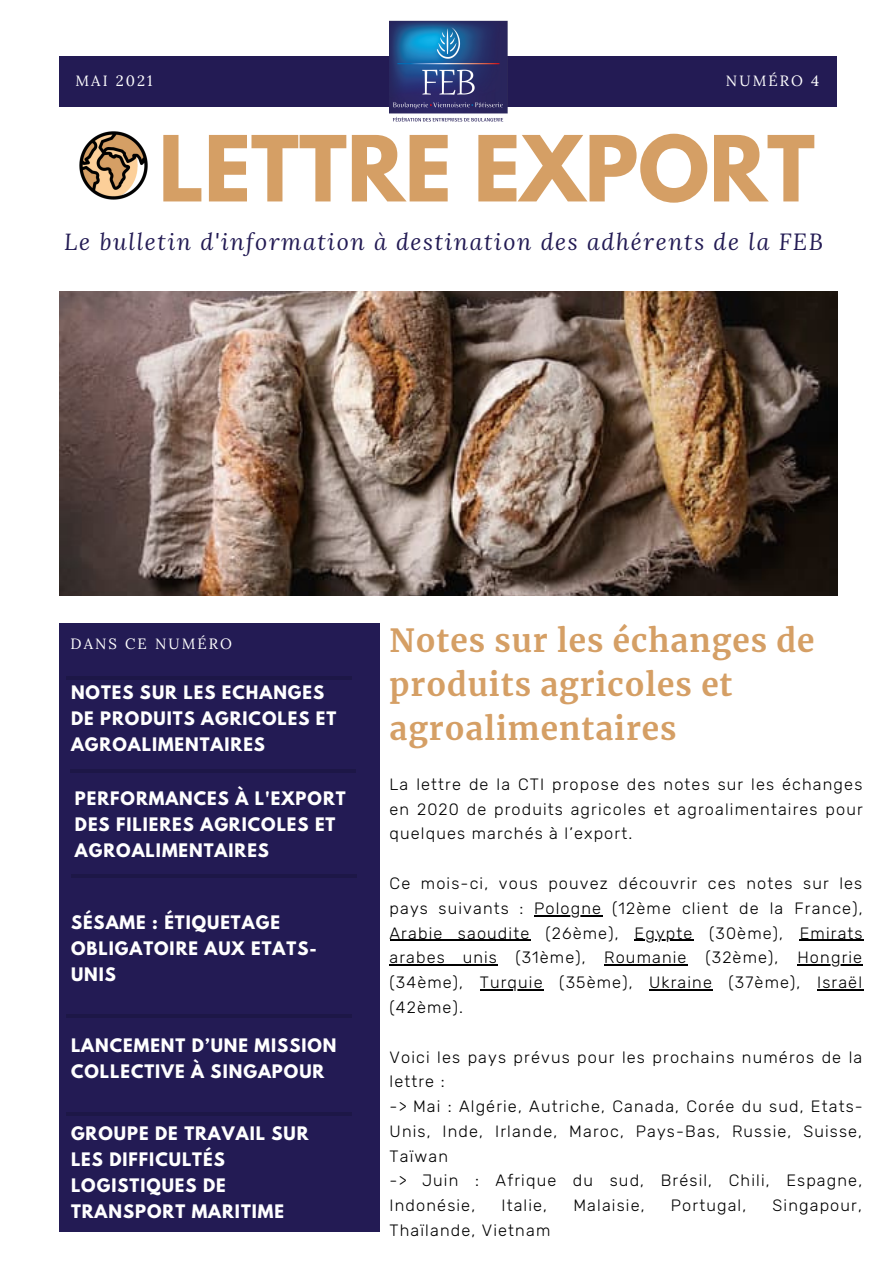
<style>
.page{position:relative;width:894px;height:1264px;background:#fff}
.page>*{position:absolute;margin:0;border:0;box-sizing:border-box;transform-origin:0 0}
.t1{font:700 80.55px "League Spartan";color:#d59f65}
.t2{font:700 31.5px/44px "Merriweather";letter-spacing:.03em;color:#d59f65}
.t3{font:italic 23.25px "Lora";letter-spacing:.07em;color:#231b54}
.t4{font:700 16.5px/26px "League Spartan";letter-spacing:.06em;color:#fff}
.t5{font:300 16.35px/24.8px "Rubik";letter-spacing:.07em;color:#000;text-align:justify}
.t6{font:14.85px "Lora";letter-spacing:.14em;color:#fff}
</style>
<div class="page">
<div style="left:59px;top:56px;width:777px;height:51px;background:#231b54"></div>
<div style="left:60px;top:623px;width:320px;height:608px;background:#231b54"></div>
<hr style="left:66px;top:676px;width:285px;height:4px;background:#1d1747">
<hr style="left:71px;top:769px;width:284px;height:3px;background:#000">
<hr style="left:71px;top:874px;width:285px;height:4px;background:#1d1747">
<hr style="left:67px;top:1014px;width:284px;height:4px;background:#1d1747">
<hr style="left:534px;top:914px;width:68px;height:2px;background:#000">
<hr style="left:389px;top:939px;width:141px;height:1px;background:#000">
<hr style="left:634px;top:939px;width:59px;height:1px;background:#000">
<hr style="left:799px;top:939px;width:64px;height:1px;background:#000">
<hr style="left:389px;top:964px;width:109px;height:1px;background:#000">
<hr style="left:604px;top:964px;width:83px;height:1px;background:#000">
<hr style="left:797px;top:964px;width:66px;height:1px;background:#000">
<hr style="left:479px;top:989px;width:64px;height:1px;background:#000">
<hr style="left:649px;top:989px;width:64px;height:1px;background:#000">
<hr style="left:816px;top:989px;width:46px;height:1px;background:#000">
<img style="left:60px;top:292px;width:777px;height:304px">
<img style="left:79px;top:131px;width:69px;height:69px">
<hr style="left:66px;top:1112px;width:285px;height:3px;background:#000">
<img style="left:389px;top:21px;width:118px;height:101px">
<p class="t6" style="left:75px;top:71px;width:79px">MAI 2021</p>
<p class="t6" style="left:725px;top:71px;width:95px">NUMÉRO 4</p>
<p class="t1" style="left:158px;top:129px;width:657px">LETTRE EXPORT</p>
<p class="t3" style="left:64px;top:226px;width:760px">Le bulletin d'information à destination des adhérents de la FEB</p>
<p class="t6" style="left:71px;top:634px;width:163px">DANS CE NUMÉRO</p>
<p class="t4" style="left:71px;top:681px;width:267px">NOTES SUR LES ECHANGES<br>DE PRODUITS AGRICOLES ET<br>AGROALIMENTAIRES</p>
<p class="t4" style="left:75px;top:787px;width:272px">PERFORMANCES À L'EXPORT<br>DES FILIERES AGRICOLES ET<br>AGROALIMENTAIRES</p>
<p class="t4" style="left:71px;top:911px;width:247px">SÉSAME : ÉTIQUETAGE<br>OBLIGATOIRE AUX ETATS-<br>UNIS</p>
<p class="t4" style="left:71px;top:1034px;width:267px">LANCEMENT D’UNE MISSION<br>COLLECTIVE À SINGAPOUR</p>
<p class="t4" style="left:71px;top:1122px;width:239px">GROUPE DE TRAVAIL SUR<br>LES DIFFICULTÉS<br>LOGISTIQUES DE<br>TRANSPORT MARITIME</p>
<p class="t2" style="left:389px;top:618px;width:426px">Notes sur les échanges de produits agricoles et agroalimentaires</p>
<p class="t5" style="left:389px;top:772px;width:474px">La lettre de la CTI propose des notes sur les échanges en 2020 de produits agricoles et agroalimentaires pour quelques marchés à l’export.</p>
<p class="t5" style="left:389px;top:871px;width:474px">Ce mois-ci, vous pouvez découvrir ces notes sur les pays suivants : Pologne (12ème client de la France), Arabie saoudite (26ème), Egypte (30ème), Emirats arabes unis (31ème), Roumanie (32ème), Hongrie (34ème), Turquie (35ème), Ukraine (37ème), Israël (42ème).</p>
<p class="t5" style="left:389px;top:1044px;width:474px">Voici les pays prévus pour les prochains numéros de la lettre :</p>
<p class="t5" style="left:389px;top:1094px;width:474px">-&gt; Mai : Algérie, Autriche, Canada, Corée du sud, Etats-Unis, Inde, Irlande, Maroc, Pays-Bas, Russie, Suisse, Taïwan</p>
<p class="t5" style="left:389px;top:1168px;width:474px">-&gt; Juin : Afrique du sud, Brésil, Chili, Espagne,<br>Indonésie,</p>
<p class="t5" style="left:501px;top:1193px;width:47px">Italie,</p>
<p class="t5" style="left:573px;top:1193px;width:73px">Malaisie,</p>
<p class="t5" style="left:670px;top:1193px;width:77px">Portugal,</p>
<p class="t5" style="left:772px;top:1193px;width:91px">Singapour,</p>
<p class="t5" style="left:389px;top:1217px;width:162px">Thaïlande, Vietnam</p>
</div>
